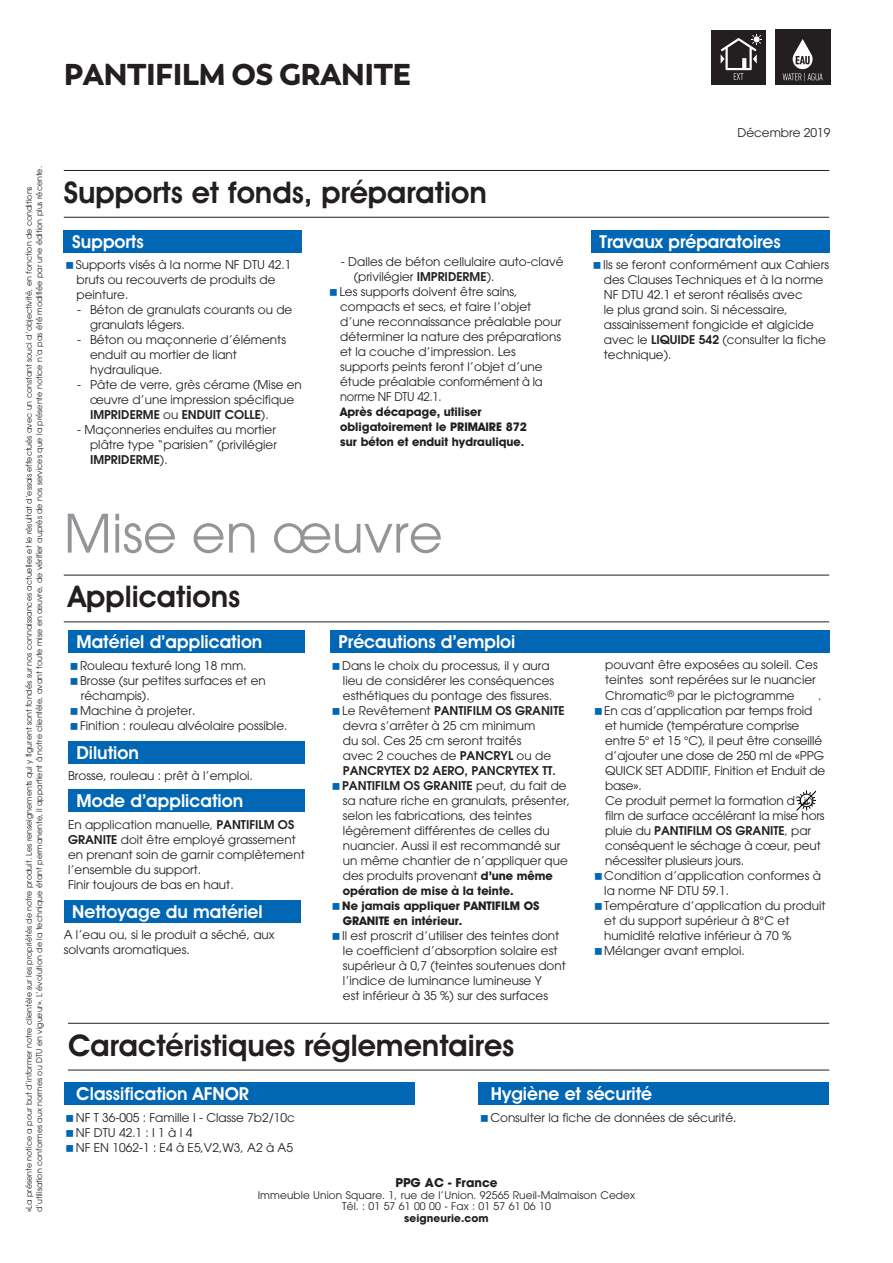
<style>
.page{position:relative;width:893px;height:1263px;background:#fff}
.page>*{position:absolute;margin:0;border:0;box-sizing:border-box;transform-origin:0 0}
.MDP-MDP-Description{font:52.5px "Avant Garde";color:#939598}
.Style2{font:600 30px "Avant Garde IT Cby BT";color:#231f20}
.MDP-MDP-NomProduit{font:900 30px "Boston";letter-spacing:-.02em;color:#231f20}
.Titre{font:600 18px "Avant Garde IT Cby BT";color:#fff}
.MDP-Style1{font:12px/15px "Avant Garde";color:#231f20}
.MDP-Style1-2{font:700 12px/15px "Avant Garde IT Cby BT";color:#231f20}
.t1{font:700 12px "Avant Garde";color:#231f20}
.t2{font:10.5px "Avant Garde";letter-spacing:.01em;color:#231f20}
.t3{font:700 10.5px "Avant Garde";letter-spacing:.01em;color:#231f20}
.t4{font:7.95px "Avant Garde";color:#231f20}
.s1{font-weight:600}
.s2{font-family:"Avant Garde IT Cby BT";font-weight:700}
</style>
<div class="page">
<hr style="left:64px;top:575px;width:765px;height:1px;background:#231f20">
<hr style="left:64px;top:621px;width:765px;height:1px;background:#231f20">
<div style="left:68px;top:630px;width:237px;height:23px;background:#0166b3"></div>
<div style="left:68px;top:741px;width:237px;height:23px;background:#0166b3"></div>
<div style="left:68px;top:789px;width:237px;height:23px;background:#0166b3"></div>
<div style="left:64px;top:900px;width:237px;height:23px;background:#0166b3"></div>
<div style="left:330px;top:630px;width:499px;height:23px;background:#0166b3"></div>
<div style="left:64px;top:1082px;width:351px;height:23px;background:#0166b3"></div>
<svg style="left:796px;top:790px;width:19px;height:21px"></svg>
<hr style="left:68px;top:1023px;width:761px;height:1px;background:#231f20">
<hr style="left:68px;top:1070px;width:761px;height:1px;background:#231f20">
<div style="left:478px;top:1082px;width:351px;height:23px;background:#0166b3"></div>
<hr style="left:64px;top:170px;width:765px;height:1px;background:#231f20">
<hr style="left:64px;top:217px;width:765px;height:1px;background:#231f20">
<div style="left:64px;top:230px;width:238px;height:23px;background:#0166b3"></div>
<div style="left:591px;top:230px;width:238px;height:23px;background:#0166b3"></div>
<div style="left:711px;top:30px;width:55px;height:55px;background:#231f20"></div>
<svg style="left:721px;top:34px;width:41px;height:46px"></svg>
<div style="left:775px;top:30px;width:55px;height:55px;background:#231f20"></div>
<svg style="left:783px;top:39px;width:40px;height:42px"></svg>
<p class="t4" style="left:35px;top:1212px;width:1047px;rotate:-90deg">d’utilisation conformes aux normes ou DTU en vigueur». L’évolution de la technique étant permanente, il appartient à notre clientèle, avant toute mise en œuvre, de vérifier auprès de nos services que la présente notice n’a pas été modifiée par une édition plus récente.</p>
<p class="t4" style="left:24px;top:1212px;width:1027px;rotate:-90deg">«La présente notice a pour but d’informer notre clientèle sur les propriétés de notre produit. Les renseignements qui y figurent sont fondés sur nos connaissances actuelles et le résultat d’essais effectués avec un constant souci d’objectivité, en fonction de conditions</p>
<p class="MDP-MDP-NomProduit" style="left:64px;top:55px;width:349px">PANTIFILM OS GRANITE</p>
<p class="Style2" style="left:64px;top:174px;width:425px">Supports et fonds, préparation</p>
<p class="Titre" style="left:72px;top:231px;width:73px">Supports</p>
<p class="MDP-Style1" style="left:76px;top:257px;width:217px">Supports visés à la norme NF DTU 42.1 bruts ou recouverts de produits de peinture.</p>
<p class="MDP-Style1" style="left:90px;top:302px;width:204px;text-indent:-13px">- Béton de granulats courants ou de granulats légers.</p>
<p class="MDP-Style1" style="left:90px;top:332px;width:197px;text-indent:-13px">- Béton ou maçonnerie d’éléments enduit au mortier de liant hydraulique.</p>
<p class="MDP-Style1" style="left:90px;top:377px;width:213px;text-indent:-13px">- Pâte de verre, grès cérame (Mise en œuvre d’une impression spécifique<br><span class="s1">IMPRIDERME</span> ou <span class="s1">ENDUIT COLLE</span>).</p>
<p class="MDP-Style1" style="left:90px;top:422px;width:188px;text-align:justify;text-indent:-13px">- Maçonneries enduites au mortier plâtre type “parisien” (privilégier <span class="s1">IMPRIDERME</span>).</p>
<p class="MDP-Style1" style="left:354px;top:254px;width:211px;text-indent:-13px">- Dalles de béton cellulaire auto-clavé (privilégier <span class="s1">IMPRIDERME</span>).</p>
<p class="MDP-Style1" style="left:339px;top:284px;width:223px">Les supports doivent être sains, compacts et secs, et faire l’objet d’une reconnaissance préalable pour déterminer la nature des préparations et la couche d’impression. Les supports peints feront l’objet d’une étude préalable conformément à la norme NF DTU 42.1.</p>
<p class="MDP-Style1-2" style="left:340px;top:404px;width:188px">Après décapage, utiliser obligatoirement le PRIMAIRE 872 sur béton et enduit hydraulique.</p>
<p class="MDP-MDP-Description" style="left:64px;top:502px;width:381px">Mise en œuvre</p>
<p class="Style2" style="left:68px;top:579px;width:174px">Applications</p>
<p class="Titre" style="left:76px;top:631px;width:187px">Matériel d’application</p>
<p class="MDP-Style1" style="left:80px;top:658px;width:168px">Rouleau texturé long 18 mm.</p>
<p class="MDP-Style1" style="left:80px;top:673px;width:187px">Brosse (sur petites surfaces et en réchampis).</p>
<p class="MDP-Style1" style="left:80px;top:703px;width:117px">Machine à projeter.</p>
<p class="MDP-Style1" style="left:80px;top:718px;width:209px">Finition : rouleau alvéolaire possible.</p>
<p class="Titre" style="left:76px;top:742px;width:64px">Dilution</p>
<p class="MDP-Style1" style="left:68px;top:768px;width:186px">Brosse, rouleau : prêt à l’emploi.</p>
<p class="Titre" style="left:76px;top:790px;width:168px">Mode d’application</p>
<p class="MDP-Style1" style="left:68px;top:817px;width:238px">En application manuelle, <span class="s1">PANTIFILM OS GRANITE</span> doit être employé grassement en prenant soin de garnir complètement l’ensemble du support.</p>
<p class="MDP-Style1" style="left:68px;top:877px;width:167px">Finir toujours de bas en haut.</p>
<p class="Titre" style="left:72px;top:901px;width:192px">Nettoyage du matériel</p>
<p class="MDP-Style1" style="left:64px;top:927px;width:212px">A l’eau ou, si le produit a séché, aux solvants aromatiques.</p>
<p class="Titre" style="left:339px;top:631px;width:178px">Précautions d’emploi</p>
<p class="MDP-Style1" style="left:342px;top:658px;width:214px">Dans le choix du processus, il y aura lieu de considérer les conséquences esthétiques du pontage des fissures.</p>
<p class="MDP-Style1" style="left:342px;top:703px;width:224px">Le Revêtement <span class="s1">PANTIFILM OS GRANITE </span>devra s’arrêter à 25 cm minimum<br>du sol. Ces 25 cm seront traités<br>avec 2 couches de <span class="s1">PANCRYL</span> ou de<br><span class="s1">PANCRYTEX D2 AERO, PANCRYTEX TT.</span></p>
<p class="MDP-Style1" style="left:342px;top:778px;width:229px"><span class="s1">PANTIFILM OS GRANITE</span> peut, du fait de sa nature riche en granulats, présenter, selon les fabrications, des teintes légèrement différentes de celles du nuancier. Aussi il est recommandé sur un même chantier de n’appliquer que des produits provenant <span class="s2">d’une même opération de mise à la teinte.</span></p>
<p class="MDP-Style1-2" style="left:342px;top:898px;width:199px">Ne jamais appliquer PANTIFILM OS<br>GRANITE en intérieur.</p>
<p class="MDP-Style1" style="left:342px;top:928px;width:225px">Il est proscrit d’utiliser des teintes dont le coefficient d’absorption solaire est supérieur à 0,7 (teintes soutenues dont l’indice de luminance lumineuse Y<br>est inférieur à 35 %) sur des surfaces</p>
<p class="MDP-Style1" style="left:737px;top:125px;width:95px">Décembre 2019</p>
<p class="Titre" style="left:600px;top:231px;width:183px">Travaux préparatoires</p>
<p class="MDP-Style1" style="left:603px;top:257px;width:227px">Ils se feront conformément aux Cahiers des Clauses Techniques et à la norme NF DTU 42.1 et seront réalisés avec<br>le plus grand soin. Si nécessaire, assainissement fongicide et algicide avec le <span class="s1">LIQUIDE 542</span> (consulter la fiche technique).</p>
<p class="MDP-Style1" style="left:605px;top:658px;width:214px">pouvant être exposées au soleil. Ces teintes sont repérées sur le nuancier<br>Chromatic<sup>®</sup> par le pictogramme</p>
<p class="MDP-Style1" style="left:818px;top:688px;width:5px">.</p>
<p class="MDP-Style1" style="left:604px;top:703px;width:223px">En cas d’application par temps froid et humide (température comprise entre 5° et 15 °C), il peut être conseillé d’ajouter une dose de 250 ml de «PPG<br>QUICK SET ADDITIF, Finition et Enduit de base».</p>
<p class="MDP-Style1" style="left:605px;top:793px;width:221px">Ce produit permet la formation d’un film de surface accélérant la mise hors pluie du <span class="s1">PANTIFILM OS GRANITE</span>, par conséquent le séchage à cœur, peut nécessiter plusieurs jours.</p>
<p class="MDP-Style1" style="left:604px;top:868px;width:218px">Condition d’application conformes à la norme NF DTU 59.1.</p>
<p class="MDP-Style1" style="left:604px;top:898px;width:223px">Température d’application du produit et du support supérieur à 8°C et humidité relative inférieur à 70 %</p>
<p class="MDP-Style1" style="left:604px;top:943px;width:142px">Mélanger avant emploi.</p>
<p class="Style2" style="left:68px;top:1027px;width:448px">Caractéristiques réglementaires</p>
<p class="Titre" style="left:491px;top:1083px;width:163px">Hygiène et sécurité</p>
<p class="MDP-Style1" style="left:490px;top:1110px;width:248px">Consulter la fiche de données de sécurité.</p>
<p class="Titre" style="left:76px;top:1083px;width:174px">Classification AFNOR</p>
<p class="MDP-Style1" style="left:76px;top:1110px;width:221px">NF T 36-005 : Famille I - Classe 7b2/10c</p>
<p class="MDP-Style1" style="left:76px;top:1125px;width:118px">NF DTU 42.1 : I 1 à I 4</p>
<p class="MDP-Style1" style="left:76px;top:1140px;width:219px">NF EN 1062-1 : E4 à E5,V2,W3, A2 à A5</p>
<p class="t1" style="left:395px;top:1175px;width:104px">PPG AC - France</p>
<p class="t2" style="left:258px;top:1189px;width:379px">Immeuble Union Square. 1, rue de l’Union. 92565 Rueil-Malmaison Cedex</p>
<p class="t2" style="left:342px;top:1200px;width:210px">Tél. : 01 57 61 00 00 - Fax : 01 57 61 06 10</p>
<p class="t3" style="left:404px;top:1211px;width:86px">seigneurie.com</p>
</div>
